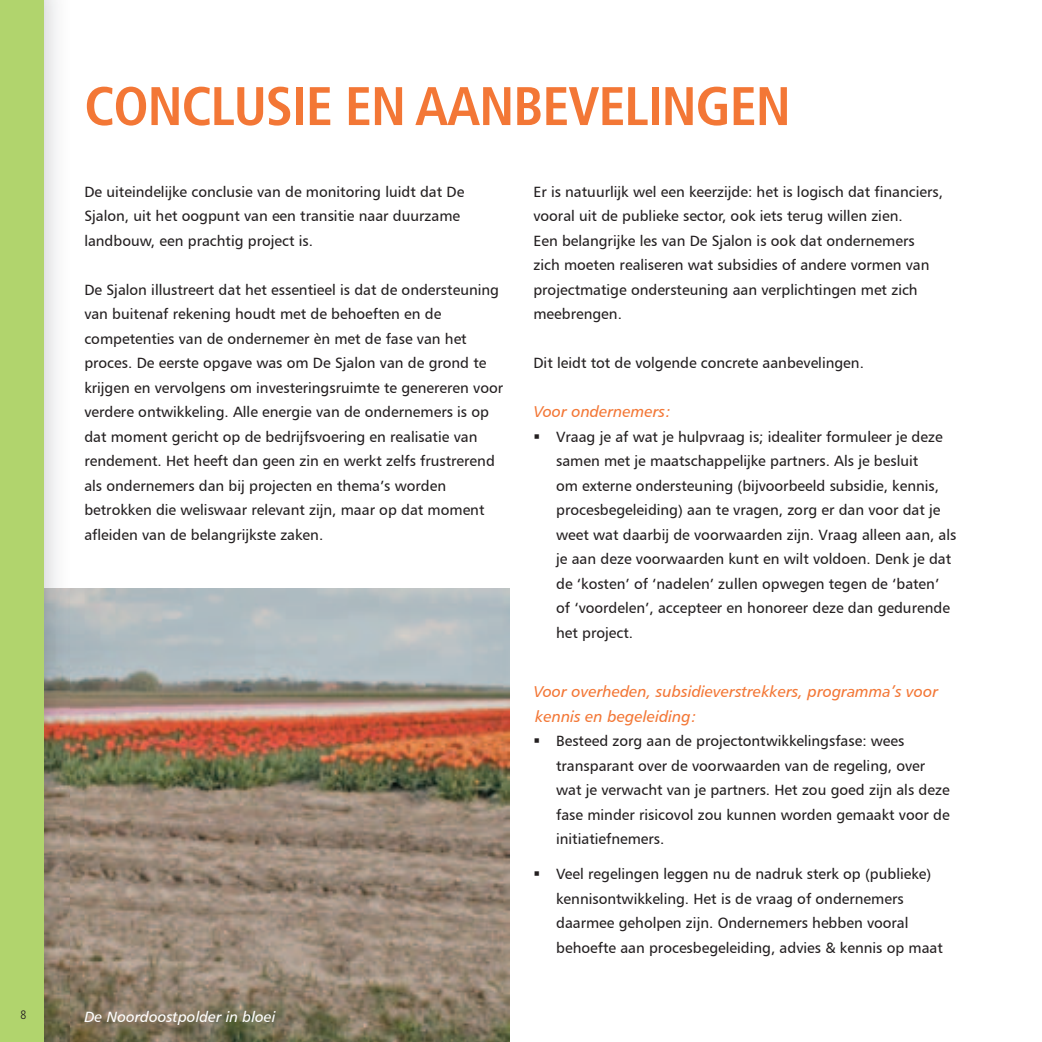
<style>
.page{position:relative;width:1042px;height:1042px;background:#fff}
.page>*{position:absolute;margin:0;border:0;box-sizing:border-box;transform-origin:0 0}
.t1{font:700 condensed 54.25px "Frutiger";letter-spacing:-.02em;color:#f37736}
.t2{font:15.75px/24.5px "Humanist 777 BT Italic B";color:#f37736}
.t3{font:14.88px/24.5px "Humanist 777 BT Roman B";color:#231f20}
.t4{font:14.88px "Humanist 777 BT Italic B";color:#fff}
.t5{font:300 condensed 12.25px "Frutiger";color:#231f20}
</style>
<div class="page">
<img style="left:70px;top:589px;width:440px;height:453px">
<img style="left:43px;top:0;width:27px;height:1042px">
<div style="left:0;top:0;width:43px;height:1042px;background:#b1d46d"></div>
<h1 class="t1" style="left:84px;top:74px;width:708px">CONCLUSIE EN AANBEVELINGEN</h1>
<p class="t3" style="left:84px;top:179px;width:381px">De uiteindelijke conclusie van de monitoring luidt dat De<br>Sjalon, uit het oogpunt van een transitie naar duurzame landbouw, een prachtig project is.</p>
<p class="t3" style="left:84px;top:277px;width:420px">De Sjalon illustreert dat het essentieel is dat de ondersteuning van buitenaf rekening houdt met de behoeften en de competenties van de ondernemer èn met de fase van het proces. De eerste opgave was om De Sjalon van de grond te krijgen en vervolgens om investeringsruimte te genereren voor verdere ontwikkeling. Alle energie van de ondernemers is op dat moment gericht op de bedrijfsvoering en realisatie van rendement. Het heeft dan geen zin en werkt zelfs frustrerend als ondernemers dan bij projecten en thema’s worden betrokken die weliswaar relevant zijn, maar op dat moment afleiden van de belangrijkste zaken.</p>
<p class="t5" style="left:20px;top:1008px;width:7px">8</p>
<p class="t4" style="left:84px;top:1007px;width:193px">De Noordoostpolder in bloei</p>
<p class="t3" style="left:533px;top:179px;width:411px">Er is natuurlijk wel een keerzijde: het is logisch dat financiers, vooral uit de publieke sector, ook iets terug willen zien.<br>Een belangrijke les van De Sjalon is ook dat ondernemers zich moeten realiseren wat subsidies of andere vormen van projectmatige ondersteuning aan verplichtingen met zich meebrengen.</p>
<p class="t3" style="left:533px;top:350px;width:332px">Dit leidt tot de volgende concrete aanbevelingen.</p>
<p class="t2" style="left:533px;top:399px;width:139px">Voor ondernemers:</p>
<p class="t3" style="left:556px;top:424px;width:402px;text-indent:-23px">▪ Vraag je af wat je hulpvraag is; idealiter formuleer je deze samen met je maatschappelijke partners. Als je besluit<br>om externe ondersteuning (bijvoorbeeld subsidie, kennis, procesbegeleiding) aan te vragen, zorg er dan voor dat je weet wat daarbij de voorwaarden zijn. Vraag alleen aan, als je aan deze voorwaarden kunt en wilt voldoen. Denk je dat de ‘kosten’ of ‘nadelen’ zullen opwegen tegen de ‘baten’ of ‘voordelen’, accepteer en honoreer deze dan gedurende het project.</p>
<p class="t2" style="left:533px;top:679px;width:406px">Voor overheden, subsidieverstrekkers, programma’s voor kennis en begeleiding:</p>
<p class="t3" style="left:556px;top:728px;width:395px;text-indent:-23px">▪ Besteed zorg aan de projectontwikkelingsfase: wees transparant over de voorwaarden van de regeling, over wat je verwacht van je partners. Het zou goed zijn als deze fase minder risicovol zou kunnen worden gemaakt voor de initiatiefnemers.</p>
<p class="t3" style="left:556px;top:861px;width:388px;text-indent:-23px">▪ Veel regelingen leggen nu de nadruk sterk op (publieke) kennisontwikkeling. Het is de vraag of ondernemers daarmee geholpen zijn. Ondernemers hebben vooral behoefte aan procesbegeleiding, advies &amp; kennis op maat</p>
</div>
